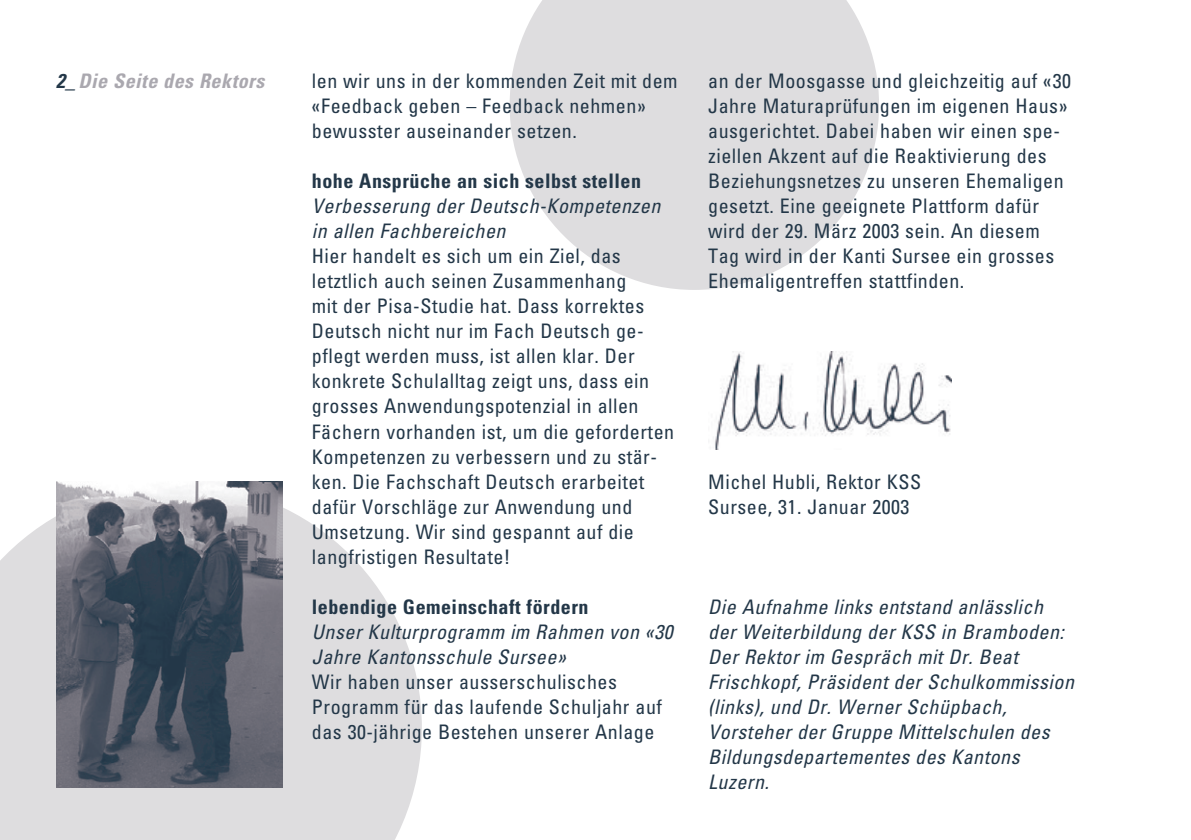
<style>
.page{position:relative;width:1191px;height:840px;background:#fff}
.page>*{position:absolute;margin:0;border:0;box-sizing:border-box;transform-origin:0 0}
.Lauftext{font:condensed 20px/25px "Univers";letter-spacing:.025em;color:#233748}
.Lead___Auszeichnung_Lauftext{font:italic condensed 20px/25px "Univers";letter-spacing:.025em;color:#233748}
.Untertitel_o_E{font:700 condensed 20px "Univers";letter-spacing:.025em;color:#233748}
.Normal_kursiv_links{font:italic 700 condensed 20px "Univers";letter-spacing:.025em;color:#aaa8af}
.s1{color:#233748}
</style>
<div class="page">
<svg style="left:509px;top:0;width:370px;height:290px;fill:#dedddf"></svg>
<svg style="left:0;top:483px;width:422px;height:356px;fill:#dedddf"></svg>
<img style="left:715px;top:351px;width:236px;height:98px">
<img style="left:56px;top:481px;width:226px;height:306px">
<p class="Normal_kursiv_links" style="left:56px;top:68px;width:210px"><span class="s1">2_</span> Die Seite des Rektors</p>
<p class="Lauftext" style="left:312px;top:68px;width:367px">len wir uns in der kommenden Zeit mit dem «Feedback geben – Feedback nehmen» bewusster auseinander setzen.</p>
<p class="Untertitel_o_E" style="left:312px;top:169px;width:331px">hohe Ansprüche an sich selbst stellen</p>
<p class="Lead___Auszeichnung_Lauftext" style="left:312px;top:193px;width:350px">Verbesserung der Deutsch-Kompetenzen in allen Fachbereichen</p>
<p class="Lauftext" style="left:312px;top:243px;width:364px">Hier handelt es sich um ein Ziel, das letztlich auch seinen Zusammenhang<br>mit der Pisa-Studie hat. Dass korrektes Deutsch nicht nur im Fach Deutsch ge&shy;pflegt werden muss, ist allen klar. Der konkrete Schulalltag zeigt uns, dass ein grosses Anwendungspotenzial in allen Fächern vorhanden ist, um die geforderten Kompetenzen zu verbessern und zu stär&shy;ken. Die Fachschaft Deutsch erarbeitet dafür Vorschläge zur Anwendung und Umsetzung. Wir sind gespannt auf die langfristigen Resultate!</p>
<p class="Untertitel_o_E" style="left:312px;top:594px;width:278px">lebendige Gemeinschaft fördern</p>
<p class="Lead___Auszeichnung_Lauftext" style="left:312px;top:618px;width:362px">Unser Kulturprogramm im Rahmen von «30<br>Jahre Kantonsschule Sursee»</p>
<p class="Lauftext" style="left:312px;top:668px;width:352px">Wir haben unser ausserschulisches<br>Programm für das laufende Schuljahr auf das 30-jährige Bestehen unserer Anlage</p>
<p class="Lauftext" style="left:708px;top:68px;width:364px">an der Moosgasse und gleichzeitig auf «30<br>Jahre Maturaprüfungen im eigenen Haus» ausgerichtet. Dabei haben wir einen spe&shy;ziellen Akzent auf die Reaktivierung des Beziehungsnetzes zu unseren Ehemaligen gesetzt. Eine geeignete Plattform dafür wird der 29. März 2003 sein. An diesem Tag wird in der Kanti Sursee ein grosses Ehemaligentreffen stattfinden.</p>
<p class="Lauftext" style="left:708px;top:468px;width:214px">Michel Hubli, Rektor KSS</p>
<p class="Lauftext" style="left:708px;top:493px;width:203px">Sursee, 31. Januar 2003</p>
<p class="Lead___Auszeichnung_Lauftext" style="left:708px;top:593px;width:367px">Die Aufnahme links entstand anlässlich der Weiterbildung der KSS in Bramboden:<br>Der Rektor im Gespräch mit Dr. Beat Frischkopf, Präsident der Schulkommission (links), und Dr. Werner Schüpbach, Vorsteher der Gruppe Mittelschulen des Bildungsdepartementes des Kantons Luzern.</p>
</div>
